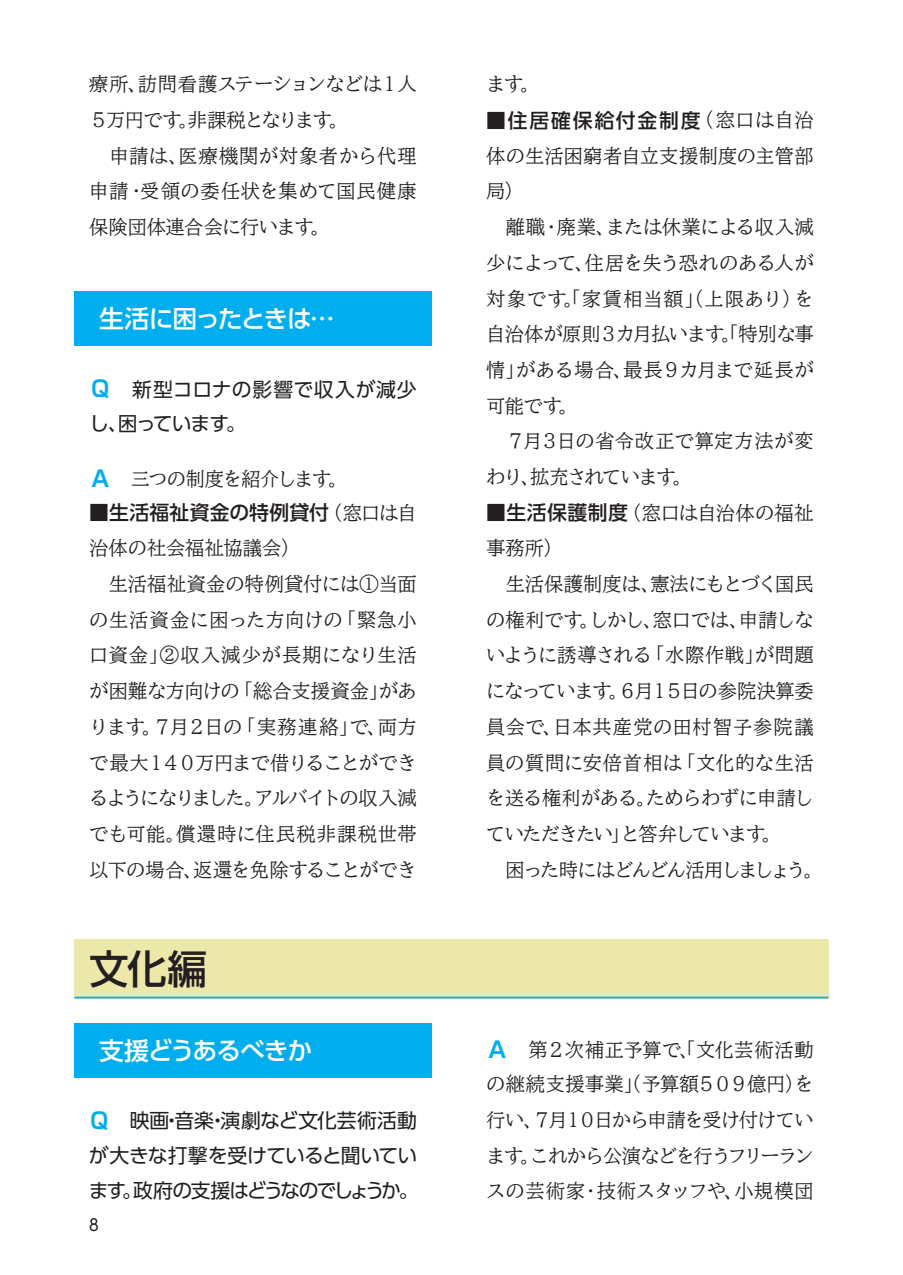
<style>
.page{position:relative;width:903px;height:1275px;background:#fff}
.page>*{position:absolute;margin:0;border:0;box-sizing:border-box;transform-origin:0 0}
.大見出し{font:500 39.73px "UD Shin Go Pro";color:#231f20}
.中見出し{font:500 24.85px "UD Shin Go Pro";letter-spacing:-.05em;color:#fff}
.本文_太字{font:19.78px/35px "UD Shin Go Pro";letter-spacing:-.025em;color:#231f20;text-align:justify}
.本文_太字-2{font:19.78px/34.5px "UD Shin Go Pro";letter-spacing:.01em;color:#231f20}
.本文{font:500 19.78px "UD Shin Go Pro";letter-spacing:.025em;color:#231f20}
.本文-2{font:500 19.78px "UD Shin Go Pro";letter-spacing:.095em;color:#231f20}
.本文-3{font:19.25px/35.7px "BIZ UD Mincho Medium";letter-spacing:-.02em;color:#231f20;text-align:justify}
.本文-4{font:19.25px/35.7px "BIZ UD Mincho Medium";letter-spacing:.005em;color:#231f20}
.本文-5{font:19.25px/35.7px "BIZ UD Mincho Medium";letter-spacing:-.04em;color:#231f20}
.本文-6{font:19.25px/35.7px "BIZ UD Mincho Medium";letter-spacing:.01em;color:#231f20}
.本文-7{font:19.25px "BIZ UD Mincho Medium";letter-spacing:-.08em;color:#231f20}
.本文-8{font:19.25px "BIZ UD Mincho Medium";letter-spacing:-.055em;color:#231f20}
.本文-9{font:19.25px "BIZ UD Mincho Medium";color:#231f20}
.t1{font:16.1px "UD Shin Go C Oeiz Pr 6";color:#231f20}
.s1{font-family:"Shin Go Pro De";font-weight:700;font-size:22.4px;color:#00aeef}
.s2{font-family:"BIZ UD Mincho Medium";font-weight:400;font-size:19.25px}
.s3{font-family:"UD Shin Go Pro";font-weight:500;font-size:19.78px}
</style>
<div class="page">
<div style="left:74px;top:292px;width:358px;height:54px;background:#00aeef"></div>
<div style="left:74px;top:939px;width:754px;height:59px;background:#ece8aa"></div>
<hr style="left:74px;top:997px;width:754px;height:1px;background:#00aeef">
<div style="left:74px;top:1023px;width:358px;height:55px;background:#00aeef"></div>
<p class="本文-5" style="left:89px;top:66px;width:329px">療所、訪問看護ステーションなどは１人<br>５万円です。非課税となります。</p>
<p class="本文-3" style="left:89px;top:138px;width:329px">　申請は、医療機関が対象者から代理申請・受領の委任状を集めて国民健康保険団体連合会に行います。</p>
<p class="中見出し" style="left:99px;top:299px;width:237px">生活に困ったときは…</p>
<p class="本文_太字-2" style="left:89px;top:371px;width:329px"><span class="s1">Ｑ</span>　新型コロナの影響で収入が減少し、困っています。</p>
<p class="本文-8" style="left:89px;top:469px;width:260px"><span class="s1">Ａ</span>　三つの制度を紹介します。</p>
<p class="本文" style="left:89px;top:497px;width:329px">■生活福祉資金の特例貸付<span class="s2">（窓口は自</span></p>
<p class="本文-9" style="left:89px;top:538px;width:212px">治体の社会福祉協議会）</p>
<p class="本文-3" style="left:89px;top:566px;width:329px">　生活福祉資金の特例貸付には①当面の生活資金に困った方向けの「緊急小口資金」②収入減少が長期になり生活が困難な方向けの「総合支援資金」があります。７月２日の「実務連絡」で、両方で最大１４０万円まで借りることができるようになりました。アルバイトの収入減でも可能。償還時に住民税非課税世帯以下の場合、返還を免除することができ</p>
<p class="大見出し" style="left:89px;top:936px;width:119px">文化編</p>
<p class="中見出し" style="left:99px;top:1030px;width:215px">支援どうあるべきか</p>
<p class="本文_太字" style="left:88px;top:1102px;width:332px"><span class="s1">Ｑ</span>　映画・音楽・演劇など文化芸術活動が大きな打撃を受けていると聞いています。政府の支援はどうなのでしょうか。</p>
<p class="t1" style="left:89px;top:1212px;width:11px">8</p>
<p class="本文-3" style="left:486px;top:66px;width:55px">ます。</p>
<p class="本文-2" style="left:486px;top:104px;width:329px">■住居確保給付金制度<span class="s2">（窓口は自治</span></p>
<p class="本文-6" style="left:486px;top:138px;width:329px">体の生活困窮者自立支援制度の主管部局）</p>
<p class="本文-3" style="left:486px;top:209px;width:329px">　離職・廃業、または休業による収入減少によって、住居を失う恐れのある人が対象です。「家賃相当額」(上限あり)を自治体が原則３カ月払います。「特別な事情」がある場合、最長９カ月まで延長が可能です。</p>
<p class="本文-4" style="left:486px;top:423px;width:329px">　７月３日の省令改正で算定方法が変わり、拡充されています。</p>
<p class="本文-4" style="left:486px;top:495px;width:329px"><span class="s3">■生活保護制度</span>（窓口は自治体の福祉事務所）</p>
<p class="本文-3" style="left:486px;top:566px;width:329px">　生活保護制度は、憲法にもとづく国民の権利です。しかし、窓口では、申請しないように誘導される「水際作戦」が問題になっています。６月１５日の参院決算委員会で、日本共産党の田村智子参院議員の質問に安倍首相は「文化的な生活を送る権利がある。ためらわずに申請していただきたい」と答弁しています。</p>
<p class="本文-7" style="left:486px;top:860px;width:338px">　困った時にはどんどん活用しましょう。</p>
<p class="本文-3" style="left:486px;top:1032px;width:329px"><span class="s1">Ａ</span>　第２次補正予算で、「文化芸術活動の継続支援事業」（予算額５０９億円）を行い、７月１０日から申請を受け付けています。これから公演などを行うフリーランスの芸術家・技術スタッフや、小規模団</p>
</div>
